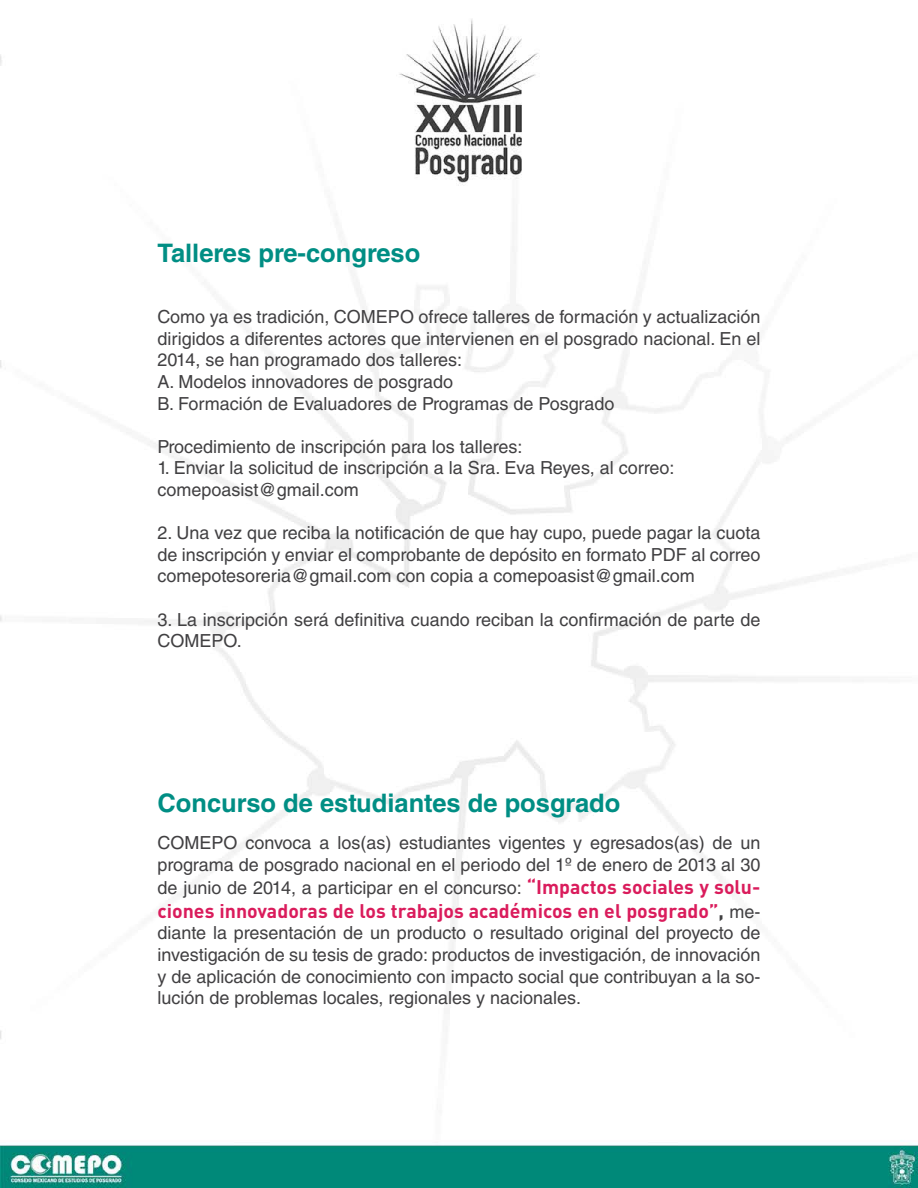
<style>
.page{position:relative;width:918px;height:1188px;background:#fff}
.page>*{position:absolute;margin:0;border:0;box-sizing:border-box;transform-origin:0 0}
.t1{font:700 25.5px "Helvetica LT Std";color:#008e84}
.t2{font:700 19.5px "DIN Pro";color:#da1c5c}
.t3{font:18px/21.6px "Helvetica LT Std";color:#414042}
.s1{font-family:"DIN Pro";font-weight:700;font-size:19.5px;color:#da1c5c}
.s2{color:#414042}
.s3{font-family:"Helvetica LT Std";font-weight:400;font-size:18px;color:#414042}
</style>
<div class="page">
<img style="left:0;top:19px;width:918px;height:1169px">
<h1 class="t1" style="left:158px;top:237px;width:264px">Talleres pre-congreso</h1>
<p class="t3" style="left:158px;top:306px;width:605px">Como ya es tradición, COMEPO ofrece talleres de formación y actualización dirigidos a diferentes actores que intervienen en el posgrado nacional. En el 2014, se han programado dos talleres:<br>A. Modelos innovadores de posgrado<br>B. Formación de Evaluadores de Programas de Posgrado</p>
<p class="t3" style="left:158px;top:436px;width:366px">Procedimiento de inscripción para los talleres:</p>
<p class="t3" style="left:158px;top:457px;width:518px">1. Enviar la solicitud de inscripción a la Sra. Eva Reyes, al correo: comepoasist@gmail.com</p>
<p class="t3" style="left:158px;top:522px;width:604px;text-align:justify">2. Una vez que reciba la notificación de que hay cupo, puede pagar la cuota de inscripción y enviar el comprobante de depósito en formato PDF al correo comepotesoreria@gmail.com con copia a comepoasist@gmail.com</p>
<p class="t3" style="left:158px;top:609px;width:605px">3. La inscripción será definitiva cuando reciban la confirmación de parte de<br>COMEPO.</p>
<h1 class="t1" style="left:158px;top:787px;width:464px">Concurso de estudiantes de posgrado</h1>
<p class="t3" style="left:158px;top:832px;width:604px">COMEPO convoca a los(as) estudiantes vigentes y egresados(as) de un programa de posgrado nacional en el periodo del 1º de enero de 2013 al 30</p>
<p class="t3" style="left:158px;top:877px;width:604px">de junio de 2014, a participar en el concurso: <span class="s1">“Impactos sociales y solu-</span></p>
<p class="t2" style="left:157px;top:898px;width:604px">ciones innovadoras de los trabajos académicos en el posgrado”<span class="s2">,</span> <span class="s3">me-</span></p>
<p class="t3" style="left:157px;top:922px;width:605px;text-align:justify">diante la presentación de un producto o resultado original del proyecto de investigación de su tesis de grado: productos de investigación, de innovación y de aplicación de conocimiento con impacto social que contribuyan a la so&shy;lución de problemas locales, regionales y nacionales.</p>
</div>
